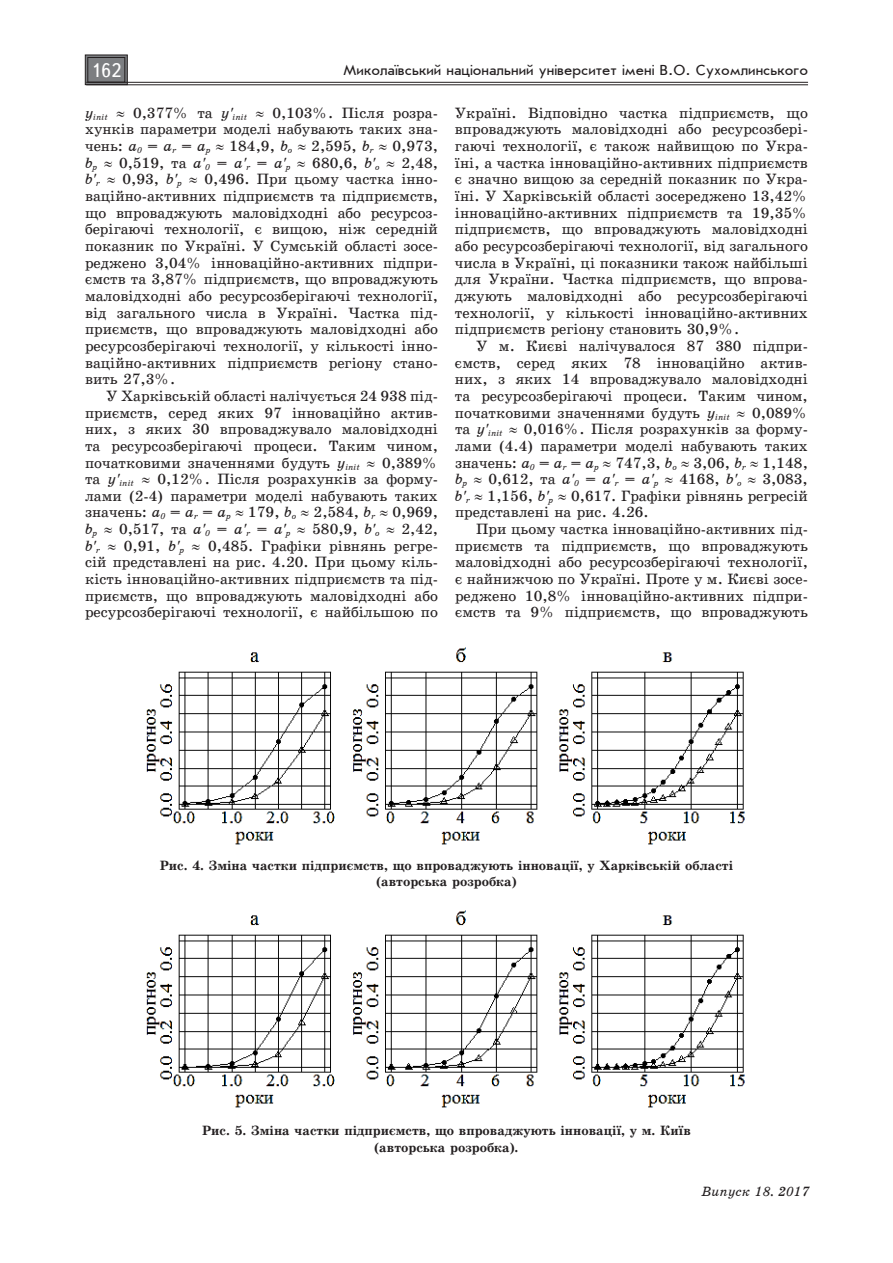
<style>
.page{position:relative;width:893px;height:1263px;background:#fff}
.page>*{position:absolute;margin:0;border:0;box-sizing:border-box;transform-origin:0 0}
.t1{font:19.5px "Ukrainian Text";color:#fff}
.t2{font:15px/16.6px "Ukrainian School";color:#231f20;text-align:justify}
.t3{font:15px "Ukrainian Journal Sans";color:#231f20}
.t4{font:700 13.5px/16.6px "Ukrainian School";color:#231f20;text-align:center}
.t5{font:italic 13.5px "Ukrainian School";color:#231f20}
.s1{font-style:italic}
.s2{font-family:"Times New Roman";font-style:italic}
</style>
<div class="page">
<svg style="left:85px;top:54px;width:43px;height:31px"></svg>
<div style="left:88px;top:57px;width:37px;height:25px;border:1px solid #231f20"></div>
<hr style="left:86px;top:82px;width:722px;height:1px;background:#231f20">
<hr style="left:86px;top:85px;width:722px;height:1px;background:#231f20">
<img style="left:146px;top:647px;width:599px;height:198px">
<img style="left:146px;top:910px;width:599px;height:198px">
<h1 class="t1" style="left:91px;top:60px;width:32px">162</h1>
<p class="t3" style="left:343px;top:63px;width:466px">Миколаївський національний університет імені В.О. Сухомлинського</p>
<p class="t2" style="left:85px;top:104px;width:354px"><span class="s1">y</span><sub>init</sub> ≈ 0,377% та <span class="s1">y</span><span class="s2">′</span><sub>init</sub> ≈ 0,103%. Після розра&shy;хунків параметри моделі набувають таких зна&shy;чень: <span class="s1">а</span><sub>0</sub> <span class="s1">= a</span><sub>r</sub> <span class="s1">= a</span><sub>p</sub> ≈ 184,9, <span class="s1">b</span><sub>o</sub> ≈ 2,595, <span class="s1">b</span><sub>r</sub> ≈ 0,973, <span class="s1">b</span><sub>p</sub> ≈ 0,519, та <span class="s1">а</span><span class="s2">′</span><sub>0</sub> <span class="s1">= a</span><span class="s2">′</span><sub>r</sub> <span class="s1">= a</span><span class="s2">′</span><sub>p</sub> ≈ 680,6, <span class="s1">b</span><span class="s2">′</span><sub>o</sub> ≈ 2,48, <span class="s1">b</span><span class="s2">′</span><sub>r</sub> ≈ 0,93, <span class="s1">b</span><span class="s2">′</span><sub>p</sub> ≈ 0,496. При цьому частка інно&shy;ваційно-активних підприємств та підприємств, що впроваджують маловідходні або ресурсоз&shy;берігаючі технології, є вищою, ніж середній показник по Україні. У Сумській області зосе&shy;реджено 3,04% інноваційно-активних підпри&shy;ємств та 3,87% підприємств, що впроваджують маловідходні або ресурсозберігаючі технології, від загального числа в Україні. Частка під&shy;приємств, що впроваджують маловідходні або ресурсозберігаючі технології, у кількості інно&shy;ваційно-активних підприємств регіону стано&shy;вить 27,3%.</p>
<p class="t2" style="left:85px;top:388px;width:354px;text-indent:21px">У Харківській області налічується 24 938 під&shy;приємств, серед яких 97 інноваційно актив&shy;них, з яких 30 впроваджувало маловідходні та ресурсозберігаючі процеси. Таким чином, початковими значеннями будуть <span class="s1">y</span><sub>init</sub> ≈ 0,389% та <span class="s1">y</span><span class="s2">′</span><sub>init</sub> ≈ 0,12%. Після розрахунків за форму&shy;лами (2-4) параметри моделі набувають таких значень: <span class="s1">а</span><sub>0</sub> <span class="s1">= a</span><sub>r</sub> <span class="s1">= a</span><sub>p</sub> ≈ 179, <span class="s1">b</span><sub>o</sub> ≈ 2,584, <span class="s1">b</span><sub>r</sub> ≈ 0,969, <span class="s1">b</span><sub>p</sub> ≈ 0,517, та <span class="s1">а</span><span class="s2">′</span><sub>0</sub> <span class="s1">= a</span><span class="s2">′</span><sub>r</sub> <span class="s1">= a</span><span class="s2">′</span><sub>p</sub> ≈ 580,9, <span class="s1">b</span><span class="s2">′</span><sub>o</sub> ≈ 2,42, <span class="s1">b</span><span class="s2">′</span><sub>r</sub> ≈ 0,91, <span class="s1">b</span><span class="s2">′</span><sub>p</sub> ≈ 0,485. Графіки рівнянь регре&shy;сій представлені на рис. 4.20. При цьому кіль&shy;кість інноваційно-активних підприємств та під&shy;приємств, що впроваджують маловідходні або ресурсозберігаючі технології, є найбільшою по</p>
<p class="t2" style="left:455px;top:104px;width:354px">Україні. Відповідно частка підприємств, що впроваджують маловідходні або ресурсозбері&shy;гаючі технології, є також найвищою по Укра&shy;їні, а частка інноваційно-активних підприємств є значно вищою за середній показник по Укра&shy;їні. У Харківській області зосереджено 13,42% інноваційно-активних підприємств та 19,35% підприємств, що впроваджують маловідходні або ресурсозберігаючі технології, від загального числа в Україні, ці показники також найбільші для України. Частка підприємств, що впрова&shy;джують маловідходні або ресурсозберігаючі технології, у кількості інноваційно-активних підприємств регіону становить 30,9%.</p>
<p class="t2" style="left:455px;top:338px;width:354px;text-indent:21px">У м. Києві налічувалося 87 380 підпри&shy;ємств, серед яких 78 інноваційно актив&shy;них, з яких 14 впроваджувало маловідходні та ресурсозберігаючі процеси. Таким чином, початковими значеннями будуть <span class="s1">y</span><sub>init</sub> ≈ 0,089% та <span class="s1">y</span><span class="s2">′</span><sub>init</sub> ≈ 0,016%. Після розрахунків за форму&shy;лами (4.4) параметри моделі набувають таких значень: <span class="s1">а</span><sub>0</sub> <span class="s1">= a</span><sub>r</sub> <span class="s1">= a</span><sub>p</sub> ≈ 747,3, <span class="s1">b</span><sub>o</sub> ≈ 3,06, <span class="s1">b</span><sub>r</sub> ≈ 1,148, <span class="s1">b</span><sub>p</sub> ≈ 0,612, та <span class="s1">а</span><span class="s2">′</span><sub>0</sub> <span class="s1">= a</span><span class="s2">′</span><sub>r</sub> <span class="s1">= a</span><span class="s2">′</span><sub>p</sub> ≈ 4168, <span class="s1">b</span><span class="s2">′</span><sub>o</sub> ≈ 3,083, <span class="s1">b</span><span class="s2">′</span><sub>r</sub> ≈ 1,156, <span class="s1">b</span><span class="s2">′</span><sub>p</sub> ≈ 0,617. Графіки рівнянь регресій представлені на рис. 4.26.</p>
<p class="t2" style="left:455px;top:521px;width:354px;text-indent:21px">При цьому частка інноваційно-активних під&shy;приємств та підприємств, що впроваджують маловідходні або ресурсозберігаючі технології, є найнижчою по Україні. Проте у м. Києві зосе&shy;реджено 10,8% інноваційно-активних підпри&shy;ємств та 9% підприємств, що впроваджують</p>
<p class="t4" style="left:160px;top:857px;width:575px">Рис. 4. Зміна частки підприємств, що впроваджують інновації, у Харківській області (авторська розробка)</p>
<p class="t4" style="left:202px;top:1123px;width:490px">Рис. 5. Зміна частки підприємств, що впроваджують інновації, у м. Київ (авторська розробка).</p>
<p class="t5" style="left:702px;top:1183px;width:109px">Випуск 18. 2017</p>
</div>
